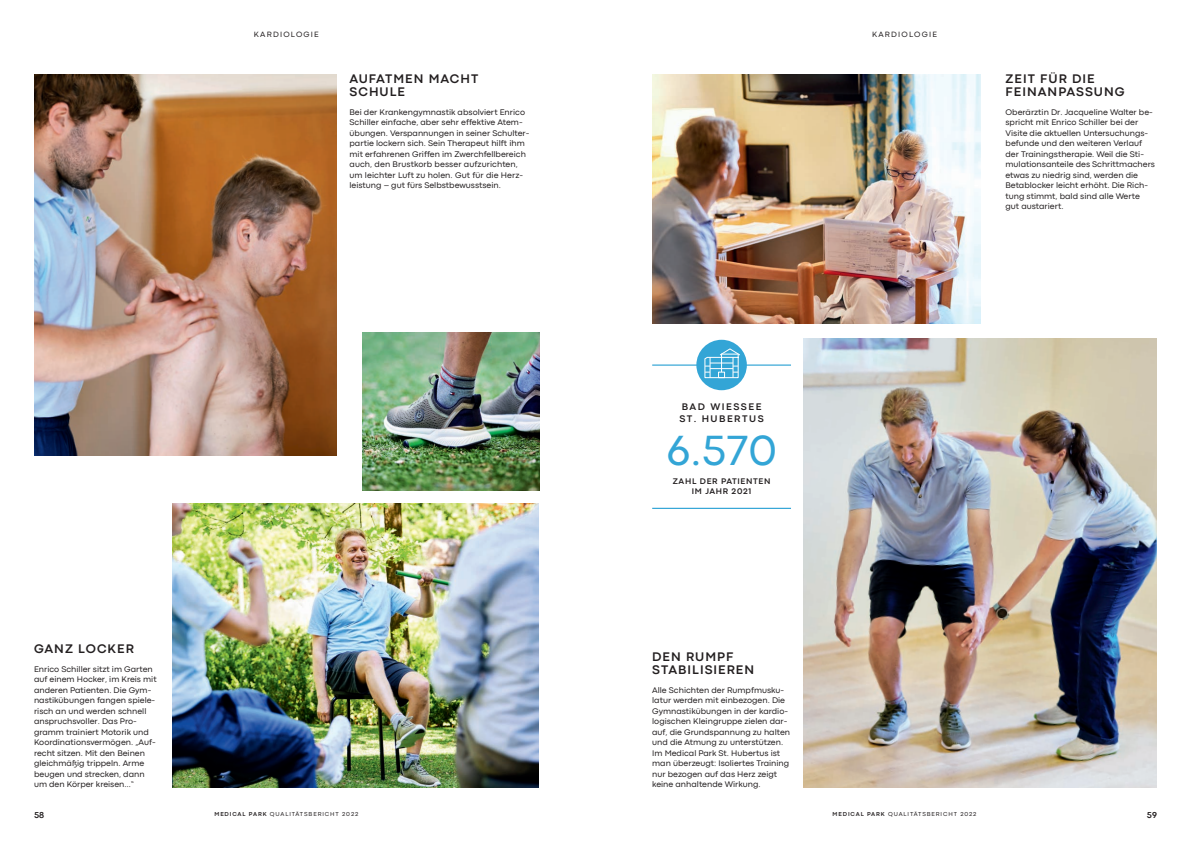
<style>
.page{position:relative;width:1191px;height:842px;background:#fff}
.page>*{position:absolute;margin:0;border:0;box-sizing:border-box;transform-origin:0 0}
.t1{font:44px "Codec Pro";color:#33a5d6}
.t2{font:700 13px/13px "Codec Pro";letter-spacing:.08em;color:#231f20}
.t3{font:700 10px/12px "Codec Pro";letter-spacing:.15em;color:#231f20}
.t4{font:700 9px "Codec Pro";color:#231f20}
.t5{font:8.5px/10.5px "Codec Pro";color:#231f20}
.t6{font:700 8.5px/10px "Codec Pro";letter-spacing:.08em;color:#231f20;text-align:center}
.t7{font:8px "Codec Pro";letter-spacing:.15em;color:#231f20}
.t8{font:6px "Codec Pro";letter-spacing:.15em;color:#231f20}
.s1{font-weight:700}
</style>
<div class="page">
<img style="left:652px;top:74px;width:328px;height:249px">
<img style="left:803px;top:339px;width:354px;height:448px">
<img style="left:34px;top:74px;width:303px;height:381px">
<img style="left:362px;top:333px;width:177px;height:158px">
<img style="left:173px;top:503px;width:366px;height:284px">
<hr style="left:652px;top:364px;width:139px;height:2px;background:#33a5d6">
<hr style="left:652px;top:508px;width:139px;height:1px;background:#33a5d6">
<div style="left:696px;top:340px;width:51px;height:50px;background:#33a5d6;border-radius:50%"></div>
<svg style="left:704px;top:348px;width:36px;height:30px"></svg>
<p class="t7" style="left:254px;top:29px;width:66px">KARDIOLOGIE</p>
<p class="t7" style="left:872px;top:29px;width:66px">KARDIOLOGIE</p>
<h2 class="t2" style="left:349px;top:72px;width:130px">AUFATMEN MACHT<br>SCHULE</h2>
<p class="t5" style="left:349px;top:107px;width:181px">Bei der Krankengymnastik absolviert Enrico Schiller einfache, aber sehr effektive Atem&shy;übungen. Verspannungen in seiner Schulter&shy;partie lockern sich. Sein Therapeut hilft ihm mit erfahrenen Griffen im Zwerchfellbereich auch, den Brustkorb besser aufzurichten, um leichter Luft zu holen. Gut für die Herz&shy;leistung – gut fürs Selbstbewusstsein.</p>
<h2 class="t2" style="left:1005px;top:72px;width:121px">ZEIT FÜR DIE<br>FEINANPASSUNG</h2>
<p class="t5" style="left:1005px;top:107px;width:151px">Oberärztin Dr. Jacqueline Walter be&shy;spricht mit Enrico Schiller bei der Visite die aktuellen Untersuchungs&shy;befunde und den weiteren Verlauf der Trainingstherapie. Weil die Sti&shy;mulationsanteile des Schrittmachers etwas zu niedrig sind, werden die Betablocker leicht erhöht. Die Rich&shy;tung stimmt, bald sind alle Werte gut austariert.</p>
<p class="t3" style="left:679px;top:400px;width:86px">BAD WIESSEE<br>ST. HUBERTUS</p>
<h1 class="t1" style="left:666px;top:424px;width:111px">6.570</h1>
<p class="t6" style="left:673px;top:476px;width:99px">ZAHL DER PATIENTEN<br>IM JAHR 2021</p>
<h2 class="t2" style="left:34px;top:642px;width:101px">GANZ LOCKER</h2>
<p class="t5" style="left:34px;top:663px;width:124px">Enrico Schiller sitzt im Garten auf einem Hocker, im Kreis mit anderen Patienten. Die Gym&shy;nastikübungen fangen spiele&shy;risch an und werden schnell anspruchsvoller. Das Pro&shy;gramm trainiert Motorik und<br>Koordinationsvermögen. „Auf&shy;recht sitzen. Mit den Beinen gleichmäßig trippeln. Arme beugen und strecken, dann um den Körper kreisen…“</p>
<p class="t4" style="left:34px;top:810px;width:12px">58</p>
<p class="t8" style="left:214px;top:811px;width:145px"><span class="s1">MEDICAL PARK</span> QUALITÄTSBERICHT 2022</p>
<p class="t8" style="left:832px;top:811px;width:145px"><span class="s1">MEDICAL PARK</span> QUALITÄTSBERICHT 2022</p>
<p class="t4" style="left:1146px;top:810px;width:12px">59</p>
<h2 class="t2" style="left:652px;top:650px;width:103px">DEN RUMPF<br>STABILISIEREN</h2>
<p class="t5" style="left:652px;top:684px;width:139px">Alle Schichten der Rumpfmusku&shy;latur werden mit einbezogen. Die<br>Gymnastikübungen in der kardio&shy;logischen Kleingruppe zielen dar&shy;auf, die Grundspannung zu halten und die Atmung zu unterstützen.<br>Im Medical Park St. Hubertus ist man überzeugt: Isoliertes Training nur bezogen auf das Herz zeigt keine anhaltende Wirkung.</p>
</div>
